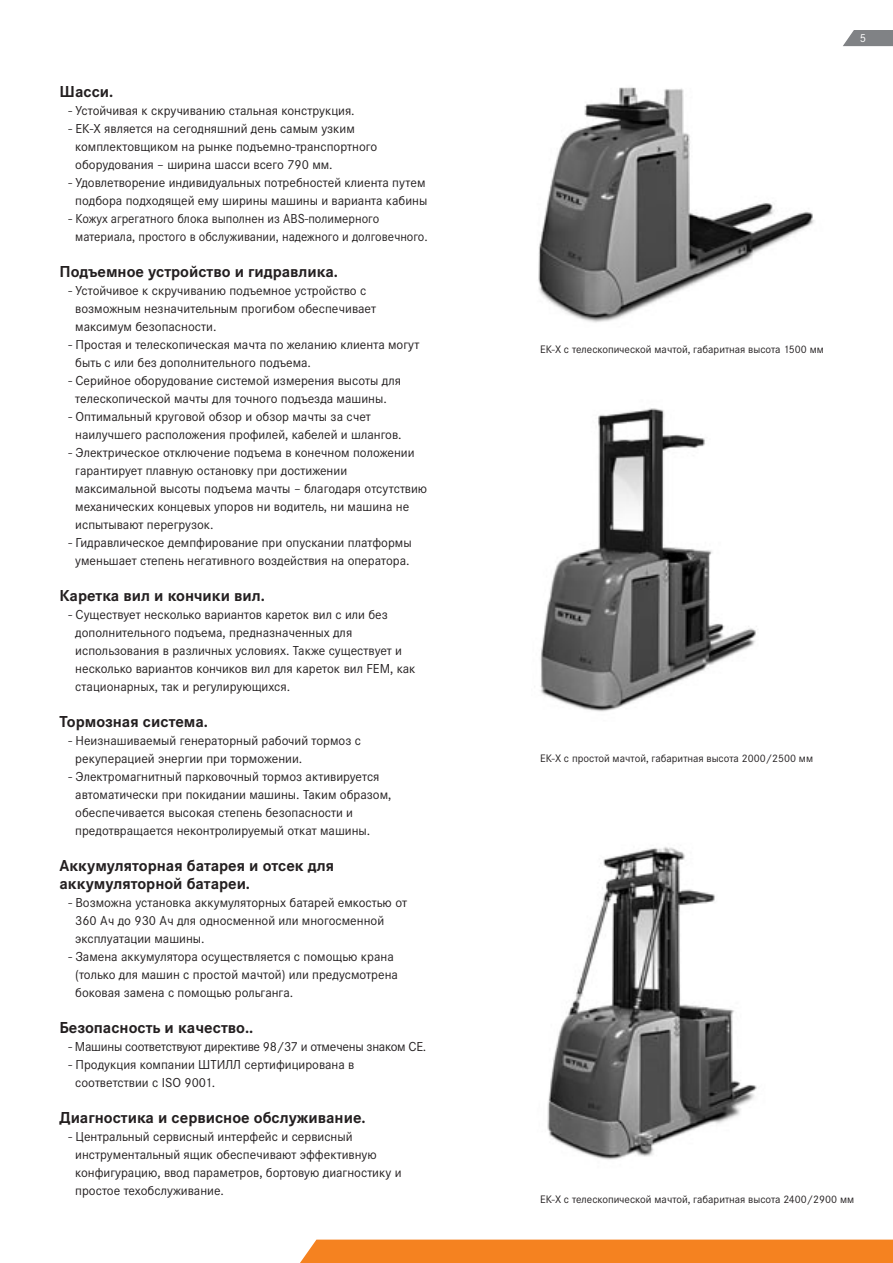
<style>
.page{position:relative;width:893px;height:1263px;background:#fff}
.page>*{position:absolute;margin:0;border:0;box-sizing:border-box;transform-origin:0 0}
.copytdheadcy{font:700 16.5px/18px "Corporate STCY";color:#231f20}
.copytdeinrueckcy{font:13.5px/18px "Corporate STCY";color:#231f20}
.copytdeinrueckcy-2{font:13.5px "Corporate STCY";letter-spacing:-.02em;color:#231f20}
.t1{font:12px "Corporate S";color:#fff}
.grafiktextcy{font:11.25px "Corporate STCY";color:#231f20}
</style>
<div class="page">
<div style="left:300px;top:1239px;width:593px;height:24px;background:#f58220"></div>
<svg style="left:843px;top:30px;width:50px;height:17px"></svg>
<img style="left:538px;top:87px;width:277px;height:236px">
<img style="left:540px;top:408px;width:217px;height:304px">
<img style="left:547px;top:847px;width:210px;height:313px">
<p class="copytdheadcy" style="left:60px;top:82px;width:55px">Шасси.</p>
<p class="copytdeinrueckcy" style="left:68px;top:101px;width:288px">- Устойчивая к скручиванию стальная конструкция.</p>
<p class="copytdeinrueckcy" style="left:75px;top:119px;width:303px;text-indent:-7px">- ЕК-Х является на сегодняшний день самым узким комплектовщиком на рынке подъемно-транспортного оборудования – ширина шасси всего 790 мм.</p>
<p class="copytdeinrueckcy" style="left:68px;top:173px;width:360px;text-align:center">- Удовлетворение индивидуальных потребностей клиента путем подбора подходящей ему ширины машины и варианта кабины</p>
<p class="copytdeinrueckcy" style="left:75px;top:209px;width:354px;text-indent:-7px">- Кожух агрегатного блока выполнен из ABS-полимерного материала, простого в обслуживании, надежного и долговечного.</p>
<p class="copytdheadcy" style="left:60px;top:262px;width:280px">Подъемное устройство и гидравлика.</p>
<p class="copytdeinrueckcy" style="left:75px;top:281px;width:302px;text-indent:-7px">- Устойчивое к скручиванию подъемное устройство с возможным незначительным прогибом обеспечивает максимум безопасности.</p>
<p class="copytdeinrueckcy" style="left:75px;top:335px;width:346px;text-indent:-7px">- Простая и телескопическая мачта по желанию клиента могут быть с или без дополнительного подъема.</p>
<p class="copytdeinrueckcy" style="left:68px;top:371px;width:334px;text-align:center">- Серийное оборудование системой измерения высоты для телескопической мачты для точного подъезда машины.</p>
<p class="copytdeinrueckcy" style="left:75px;top:407px;width:328px;text-indent:-7px">- Оптимальный круговой обзор и обзор мачты за счет наилучшего расположения профилей, кабелей и шлангов.</p>
<p class="copytdeinrueckcy" style="left:75px;top:443px;width:353px;text-indent:-7px">- Электрическое отключение подъема в конечном положении гарантирует плавную остановку при достижении максимальной высоты подъема мачты – благодаря отсутствию механических концевых упоров ни водитель, ни машина не испытывают перегрузок.</p>
<p class="copytdeinrueckcy" style="left:68px;top:533px;width:345px;text-align:center">- Гидравлическое демпфирование при опускании платформы уменьшает степень негативного воздействия на оператора.</p>
<p class="copytdheadcy" style="left:60px;top:586px;width:207px">Каретка вил и кончики вил.</p>
<p class="copytdeinrueckcy" style="left:75px;top:605px;width:342px;text-indent:-7px">- Существует несколько вариантов кареток вил с или без дополнительного подъема, предназначенных для использования в различных условиях. Также существует и несколько вариантов кончиков вил для кареток вил FEM, как стационарных, так и регулирующихся.</p>
<p class="copytdheadcy" style="left:60px;top:712px;width:150px">Тормозная система.</p>
<p class="copytdeinrueckcy" style="left:75px;top:731px;width:287px;text-indent:-7px">- Неизнашиваемый генераторный рабочий тормоз с рекуперацией энергии при торможении.</p>
<p class="copytdeinrueckcy" style="left:75px;top:767px;width:318px;text-indent:-7px">- Электромагнитный парковочный тормоз активируется автоматически при покидании машины. Таким образом, обеспечивается высокая степень безопасности и предотвращается неконтролируемый откат машины.</p>
<p class="copytdheadcy" style="left:60px;top:856px;width:276px">Аккумуляторная батарея и отсек для аккумуляторной батареи.</p>
<p class="copytdeinrueckcy" style="left:75px;top:893px;width:333px;text-indent:-7px">- Возможна установка аккумуляторных батарей емкостью от<br>360 Ач до 930 Ач для односменной или многосменной эксплуатации машины.</p>
<p class="copytdeinrueckcy" style="left:75px;top:947px;width:324px;text-indent:-7px">- Замена аккумулятора осуществляется с помощью крана (только для машин с простой мачтой) или предусмотрена боковая замена с помощью рольганга.</p>
<p class="copytdheadcy" style="left:60px;top:1018px;width:195px">Безопасность и качество..</p>
<p class="copytdeinrueckcy-2" style="left:68px;top:1039px;width:359px">- Машины соответствуют директиве 98/37 и отмечены знаком СЕ.</p>
<p class="copytdeinrueckcy" style="left:75px;top:1055px;width:281px;text-indent:-7px">- Продукция компании ШТИЛЛ сертифицирована в соответствии с ISO 9001.</p>
<p class="copytdheadcy" style="left:60px;top:1108px;width:308px">Диагностика и сервисное обслуживание.</p>
<p class="copytdeinrueckcy" style="left:75px;top:1127px;width:328px;text-indent:-7px">- Центральный сервисный интерфейс и сервисный инструментальный ящик обеспечивают эффективную конфигурацию, ввод параметров, бортовую диагностику и простое техобслуживание.</p>
<p class="t1" style="left:860px;top:31px;width:8px">5</p>
<p class="grafiktextcy" style="left:540px;top:344px;width:285px">ЕК-Х с телескопической мачтой, габаритная высота 1500 мм</p>
<p class="grafiktextcy" style="left:540px;top:752px;width:275px">ЕК-Х с простой мачтой, габаритная высота 2000/2500 мм</p>
<p class="grafiktextcy" style="left:540px;top:1194px;width:316px">ЕК-Х с телескопической мачтой, габаритная высота 2400/2900 мм</p>
</div>
